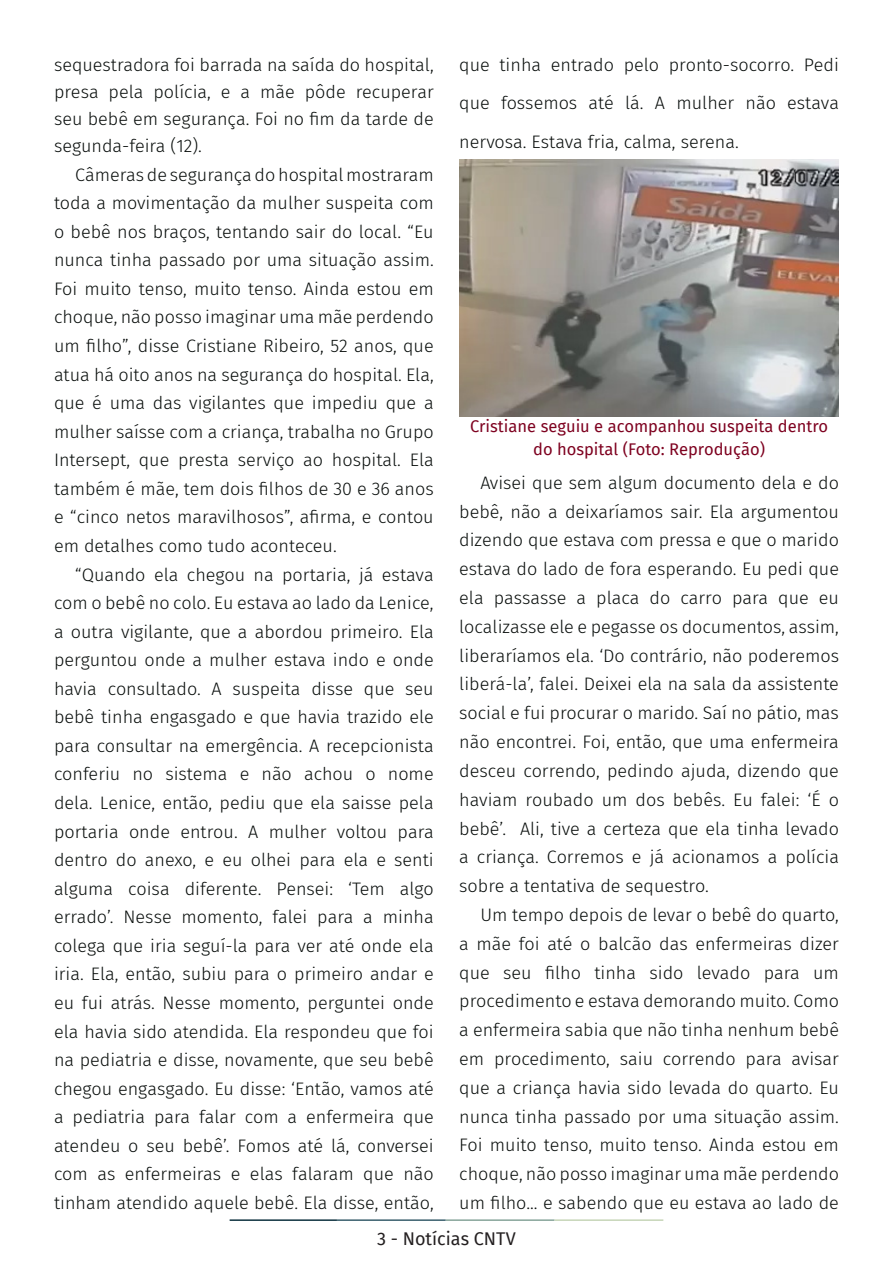
<style>
.page{position:relative;width:893px;height:1263px;background:#fff}
.page>*{position:absolute;margin:0;border:0;box-sizing:border-box;transform-origin:0 0}
.t1{font:300 18px/28.5px "Fira Sans";color:#080d0b;text-align:justify}
.t2{font:18px "Fira Sans";color:#231f20}
.t3{font:16.5px/22.5px "Fira Sans";color:#7e0220;text-align:center}
</style>
<div class="page">
<hr style="left:230px;top:1219px;width:107px;height:2px;background:#0e323f">
<hr style="left:337px;top:1219px;width:109px;height:2px;background:#3a5f6d">
<hr style="left:446px;top:1219px;width:109px;height:2px;background:#87a59a">
<hr style="left:555px;top:1219px;width:108px;height:2px;background:#c6d5b7">
<img style="left:459px;top:159px;width:380px;height:258px">
<p class="t1" style="left:54px;top:51px;width:381px;line-height:27px">sequestradora foi barrada na saída do hospital, presa pela polícia, e a mãe pôde recuperar seu bebê em segurança. Foi no fim da tarde de segunda-feira (12).</p>
<p class="t1" style="left:54px;top:160px;width:381px;text-indent:21px">Câmeras de segurança do hospital mostraram toda a movimentação da mulher suspeita com o bebê nos braços, tentando sair do local. “Eu nunca tinha passado por uma situação assim.<br>Foi muito tenso, muito tenso. Ainda estou em choque, não posso imaginar uma mãe perdendo um filho”, disse Cristiane Ribeiro, 52 anos, que atua há oito anos na segurança do hospital. Ela, que é uma das vigilantes que impediu que a mulher saísse com a criança, trabalha no Grupo Intersept, que presta serviço ao hospital. Ela também é mãe, tem dois filhos de 30 e 36 anos e “cinco netos maravilhosos”, afirma, e contou em detalhes como tudo aconteceu.</p>
<p class="t1" style="left:54px;top:560px;width:381px;text-indent:21px">“Quando ela chegou na portaria, já estava com o bebê no colo. Eu estava ao lado da Lenice, a outra vigilante, que a abordou primeiro. Ela perguntou onde a mulher estava indo e onde havia consultado. A suspeita disse que seu bebê tinha engasgado e que havia trazido ele para consultar na emergência. A recepcionista conferiu no sistema e não achou o nome dela. Lenice, então, pediu que ela saisse pela portaria onde entrou. A mulher voltou para dentro do anexo, e eu olhei para ela e senti alguma coisa diferente. Pensei: ‘Tem algo errado’. Nesse momento, falei para a minha colega que iria seguí-la para ver até onde ela iria. Ela, então, subiu para o primeiro andar e eu fui atrás. Nesse momento, perguntei onde ela havia sido atendida. Ela respondeu que foi na pediatria e disse, novamente, que seu bebê chegou engasgado. Eu disse: ‘Então, vamos até a pediatria para falar com a enfermeira que atendeu o seu bebê’. Fomos até lá, conversei com as enfermeiras e elas falaram que não tinham atendido aquele bebê. Ela disse, então,</p>
<p class="t1" style="left:459px;top:45px;width:381px;line-height:38.4px">que tinha entrado pelo pronto-socorro. Pedi que fossemos até lá. A mulher não estava nervosa. Estava fria, calma, serena.</p>
<p class="t3" style="left:470px;top:415px;width:360px">Cristiane seguiu e acompanhou suspeita dentro do hospital (Foto: Reprodução)</p>
<p class="t1" style="left:459px;top:468px;width:381px;text-indent:21px">Avisei que sem algum documento dela e do bebê, não a deixaríamos sair. Ela argumentou dizendo que estava com pressa e que o marido estava do lado de fora esperando. Eu pedi que ela passasse a placa do carro para que eu localizasse ele e pegasse os documentos, assim, liberaríamos ela. ‘Do contrário, não poderemos liberá-la’, falei. Deixei ela na sala da assistente social e fui procurar o marido. Saí no pátio, mas não encontrei. Foi, então, que uma enfermeira desceu correndo, pedindo ajuda, dizendo que haviam roubado um dos bebês. Eu falei: ‘É o bebê’. Ali, tive a certeza que ela tinha levado a criança. Corremos e já acionamos a polícia sobre a tentativa de sequestro.</p>
<p class="t1" style="left:459px;top:900px;width:381px;text-indent:21px">Um tempo depois de levar o bebê do quarto, a mãe foi até o balcão das enfermeiras dizer que seu filho tinha sido levado para um procedimento e estava demorando muito. Como a enfermeira sabia que não tinha nenhum bebê em procedimento, saiu correndo para avisar que a criança havia sido levada do quarto. Eu nunca tinha passado por uma situação assim.<br>Foi muito tenso, muito tenso. Ainda estou em choque, não posso imaginar uma mãe perdendo um filho... e sabendo que eu estava ao lado de</p>
<p class="t2" style="left:377px;top:1225px;width:140px">3 - Notícias CNTV</p>
</div>
